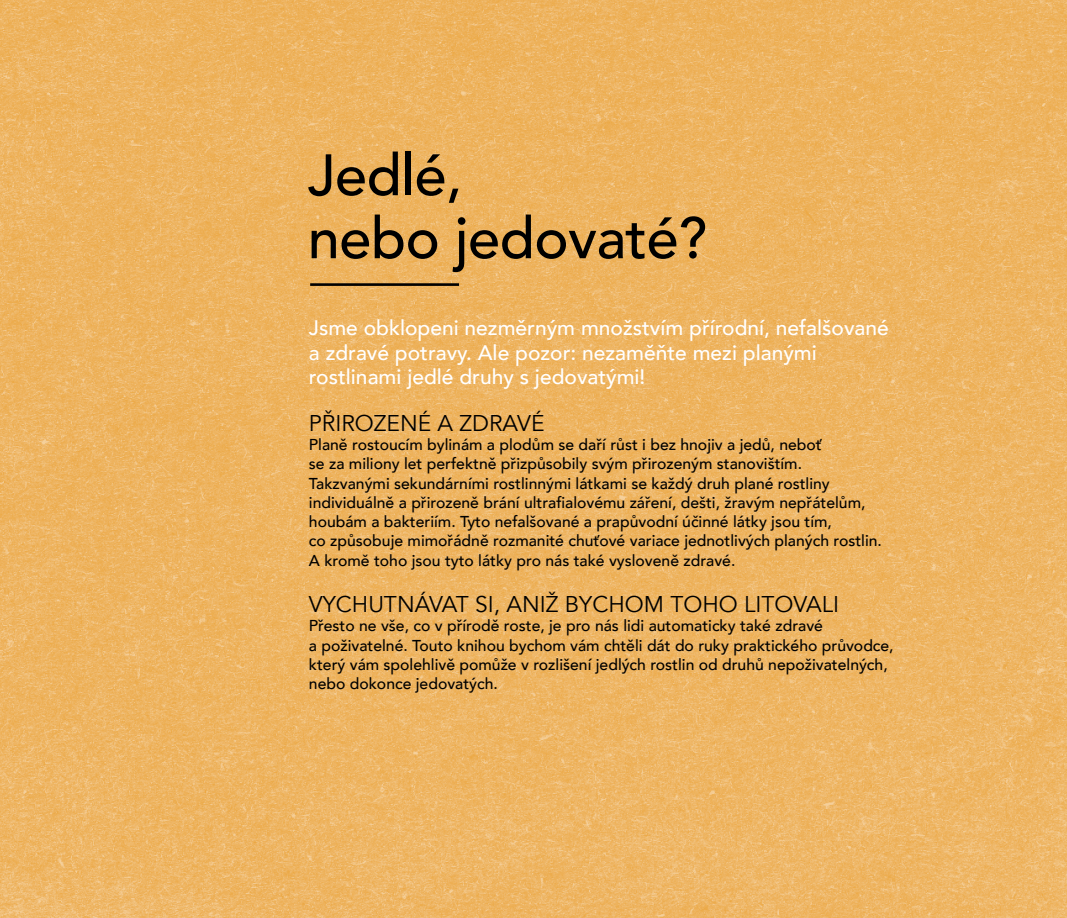
<style>
.page{position:relative;width:1067px;height:918px;background:#fff}
.page>*{position:absolute;margin:0;border:0;box-sizing:border-box;transform-origin:0 0}
._01_Aufmacher_Headli{font:500 57.75px/63px "Avenir";letter-spacing:-.01em;color:#000}
._01_Aufmacher_Fließt{font:22.75px "Avenir";color:#000}
._01_Aufmacher_Anlauf{font:500 21px/24.5px "Avenir";color:#fff}
._01_Aufmacher_Fließt-2{font:500 15.75px/19.2px "Avenir";color:#000}
</style>
<div class="page">
<img style="left:0;top:0;width:1067px;height:918px">
<hr style="left:310px;top:283px;width:149px;height:3px;background:#000">
<p class="_01_Aufmacher_Headli" style="left:308px;top:140px;width:401px">Jedlé,<br>nebo jedovaté?</p>
<p class="_01_Aufmacher_Anlauf" style="left:309px;top:314px;width:581px">Jsme obklopeni nezměrným množstvím přírodní, nefalšované a zdravé potravy. Ale pozor: nezaměňte mezi planými rostlinami jedlé druhy s jedovatými!</p>
<p class="_01_Aufmacher_Fließt" style="left:309px;top:409px;width:237px">PŘIROZENÉ A ZDRAVÉ</p>
<p class="_01_Aufmacher_Fließt-2" style="left:309px;top:434px;width:574px">Planě rostoucím bylinám a plodům se daří růst i bez hnojiv a jedů, neboť<br>se za miliony let perfektně přizpůsobily svým přirozeným stanovištím.<br>Takzvanými sekundárními rostlinnými látkami se každý druh plané rostliny individuálně a přirozeně brání ultrafialovému záření, dešti, žravým nepřátelům, houbám a bakteriím. Tyto nefalšované a prapůvodní účinné látky jsou tím,<br>co způsobuje mimořádně rozmanité chuťové variace jednotlivých planých rostlin.<br>A kromě toho jsou tyto látky pro nás také vysloveně zdravé.</p>
<p class="_01_Aufmacher_Fließt" style="left:309px;top:591px;width:532px">VYCHUTNÁVAT SI, ANIŽ BYCHOM TOHO LITOVALI</p>
<p class="_01_Aufmacher_Fließt-2" style="left:309px;top:615px;width:586px">Přesto ne vše, co v přírodě roste, je pro nás lidi automaticky také zdravé<br>a poživatelné. Touto knihou bychom vám chtěli dát do ruky praktického průvodce, který vám spolehlivě pomůže v rozlišení jedlých rostlin od druhů nepoživatelných, nebo dokonce jedovatých.</p>
</div>
